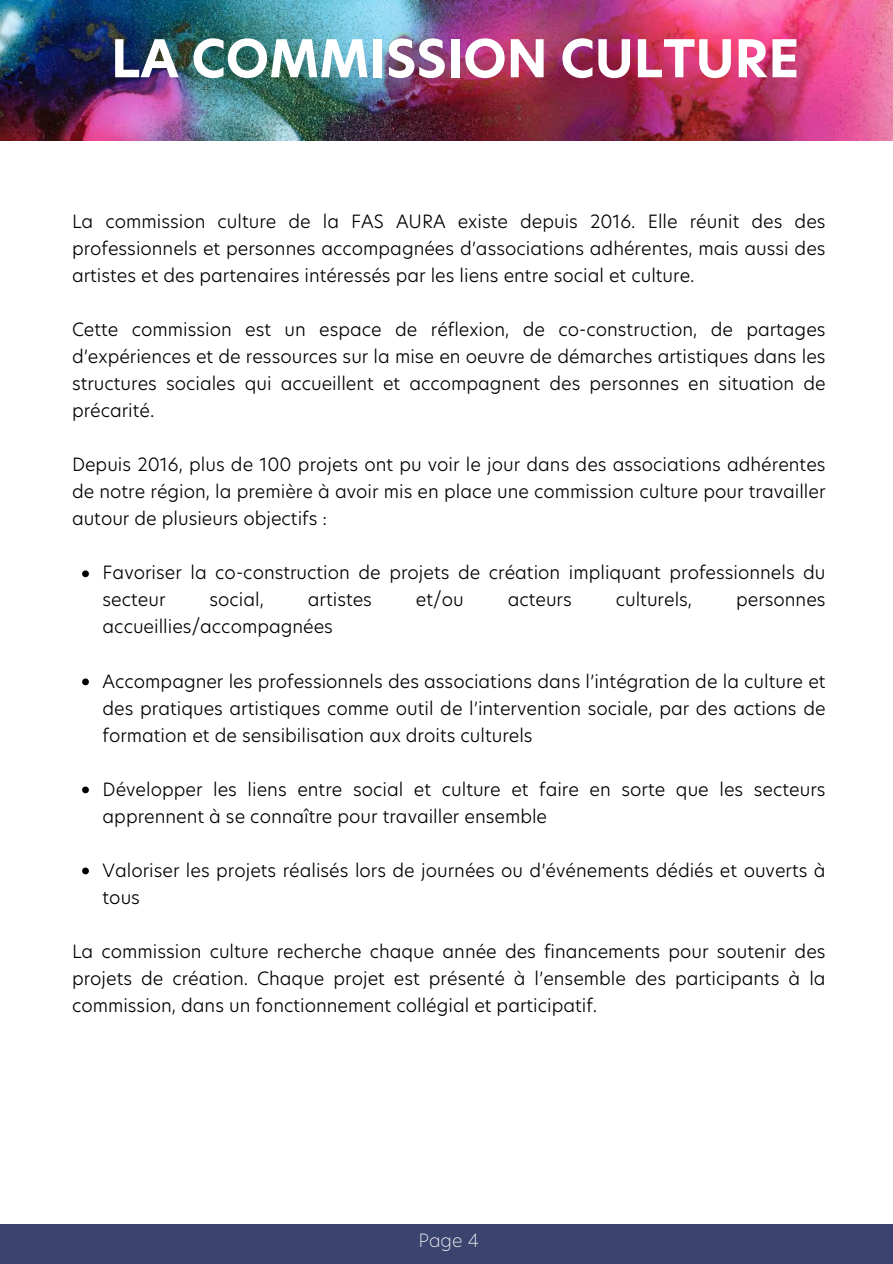
<style>
.page{position:relative;width:893px;height:1264px;background:#fff}
.page>*{position:absolute;margin:0;border:0;box-sizing:border-box;transform-origin:0 0}
.t1{font:700 51px "Hero New";color:#fff}
.t2{font:300 18px/27px "Hero New";color:#000;text-align:justify}
.t3{font:200 18px "Hero New";color:#fff}
</style>
<div class="page">
<img style="left:0;top:0;width:892px;height:141px">
<svg style="left:82px;top:570px;width:7px;height:7px"></svg>
<svg style="left:82px;top:678px;width:7px;height:7px"></svg>
<svg style="left:82px;top:786px;width:7px;height:7px"></svg>
<svg style="left:82px;top:867px;width:7px;height:7px"></svg>
<div style="left:0;top:1224px;width:892px;height:39px;background:#3b436f"></div>
<h1 class="t1" style="left:111px;top:24px;width:689px">LA COMMISSION CULTURE</h1>
<p class="t2" style="left:72px;top:208px;width:755px">La commission culture de la FAS AURA existe depuis 2016. Elle réunit des des professionnels et personnes accompagnées d’associations adhérentes, mais aussi des artistes et des partenaires intéressés par les liens entre social et culture.</p>
<p class="t2" style="left:72px;top:316px;width:755px">Cette commission est un espace de réflexion, de co-construction, de partages d’expériences et de ressources sur la mise en oeuvre de démarches artistiques dans les structures sociales qui accueillent et accompagnent des personnes en situation de précarité.</p>
<p class="t2" style="left:72px;top:451px;width:755px">Depuis 2016, plus de 100 projets ont pu voir le jour dans des associations adhérentes de notre région, la première à avoir mis en place une commission culture pour travailler autour de plusieurs objectifs :</p>
<p class="t2" style="left:103px;top:559px;width:724px">Favoriser la co-construction de projets de création impliquant professionnels du secteur</p>
<p class="t2" style="left:209px;top:586px;width:56px">social,</p>
<p class="t2" style="left:308px;top:586px;width:66px">artistes</p>
<p class="t2" style="left:416px;top:586px;width:49px">et/ou</p>
<p class="t2" style="left:507px;top:586px;width:66px">acteurs</p>
<p class="t2" style="left:615px;top:586px;width:78px">culturels,</p>
<p class="t2" style="left:736px;top:586px;width:91px">personnes</p>
<p class="t2" style="left:103px;top:613px;width:232px">accueillies/accompagnées</p>
<p class="t2" style="left:103px;top:667px;width:724px">Accompagner les professionnels des associations dans l’intégration de la culture et des pratiques artistiques comme outil de l’intervention sociale, par des actions de formation et de sensibilisation aux droits culturels</p>
<p class="t2" style="left:103px;top:775px;width:724px">Développer les liens entre social et culture et faire en sorte que les secteurs apprennent à se connaître pour travailler ensemble</p>
<p class="t2" style="left:103px;top:856px;width:724px">Valoriser les projets réalisés lors de journées ou d’événements dédiés et ouverts à tous</p>
<p class="t2" style="left:72px;top:937px;width:755px">La commission culture recherche chaque année des financements pour soutenir des projets de création. Chaque projet est présenté à l’ensemble des participants à la commission, dans un fonctionnement collégial et participatif.</p>
<p class="t3" style="left:418px;top:1227px;width:62px">Page 4</p>
</div>
